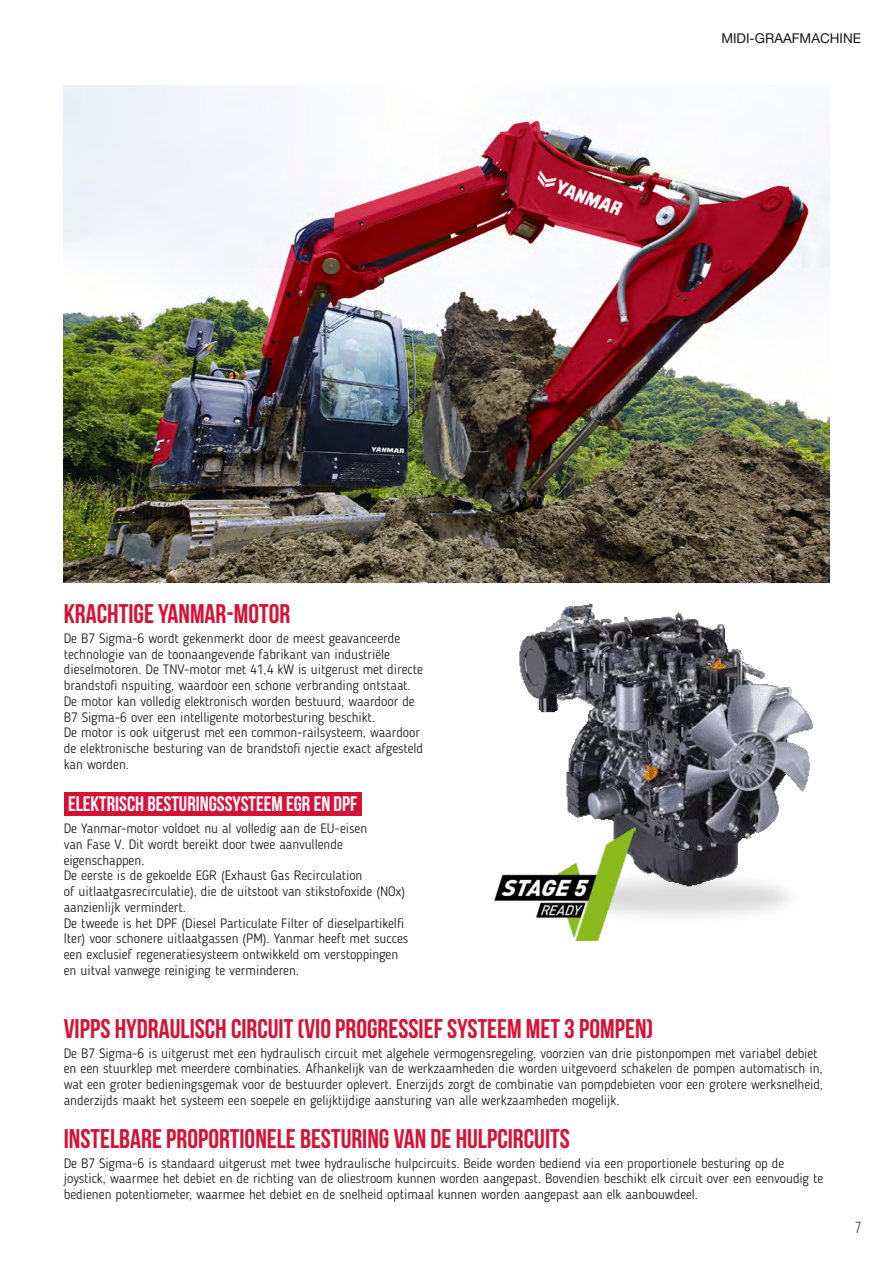
<style>
.page{position:relative;width:893px;height:1263px;background:#fff}
.page>*{position:absolute;margin:0;border:0;box-sizing:border-box;transform-origin:0 0}
.t1{font:700 27px "Bebas Neue";color:#d61136}
.t2{font:700 21px "Bebas Neue";color:#fff}
.t3{font:15.9px "Bebas Neue";color:#181716}
.t4{font:300 13.5px/15.8px "Blogger Sans";color:#181716}
.t5{font:13.5px "Helvetica Neue LT Std";color:#181716}
</style>
<div class="page">
<div style="left:64px;top:792px;width:298px;height:23px;background:#d61136"></div>
<img style="left:64px;top:85px;width:765px;height:497px">
<img style="left:494px;top:604px;width:319px;height:313px">
<img style="left:495px;top:827px;width:141px;height:113px">
<h1 class="t1" style="left:64px;top:599px;width:228px">KRACHTIGE YANMAR-MOTOR</h1>
<p class="t4" style="left:64px;top:630px;width:361px">De B7 Sigma-6 wordt gekenmerkt door de meest geavanceerde technologie van de toonaangevende fabrikant van industriële dieselmotoren. De TNV-motor met 41,4 kW is uitgerust met directe brandstofi nspuiting, waardoor een schone verbranding ontstaat.<br>De motor kan volledig elektronisch worden bestuurd, waardoor de B7 Sigma-6 over een intelligente motorbesturing beschikt.<br>De motor is ook uitgerust met een common-railsysteem, waardoor de elektronische besturing van de brandstofi njectie exact afgesteld kan worden.</p>
<h2 class="t2" style="left:68px;top:792px;width:291px">ELEKTRISCH BESTURINGSSYSTEEM EGR EN DPF</h2>
<p class="t4" style="left:64px;top:820px;width:346px">De Yanmar-motor voldoet nu al volledig aan de EU-eisen<br>van Fase V. Dit wordt bereikt door twee aanvullende eigenschappen.<br>De eerste is de gekoelde EGR (Exhaust Gas Recirculation<br>of uitlaatgasrecirculatie), die de uitstoot van stikstofoxide (NOx) aanzienlijk vermindert.<br>De tweede is het DPF (Diesel Particulate Filter of dieselpartikelfi lter) voor schonere uitlaatgassen (PM). Yanmar heeft met succes een exclusief regeneratiesysteem ontwikkeld om verstoppingen en uitval vanwege reiniging te verminderen.</p>
<p class="t5" style="left:721px;top:30px;width:141px">MIDI-GRAAFMACHINE</p>
<h1 class="t1" style="left:64px;top:1013px;width:591px">VIPPS HYDRAULISCH CIRCUIT (VIO PROGRESSIEF SYSTEEM MET 3 POMPEN)</h1>
<p class="t4" style="left:64px;top:1045px;width:760px">De B7 Sigma-6 is uitgerust met een hydraulisch circuit met algehele vermogensregeling, voorzien van drie pistonpompen met variabel debiet en een stuurklep met meerdere combinaties. Afhankelijk van de werkzaamheden die worden uitgevoerd schakelen de pompen automatisch in, wat een groter bedieningsgemak voor de bestuurder oplevert. Enerzijds zorgt de combinatie van pompdebieten voor een grotere werksnelheid, anderzijds maakt het systeem een soepele en gelijktijdige aansturing van alle werkzaamheden mogelijk.</p>
<h1 class="t1" style="left:64px;top:1123px;width:508px">INSTELBARE PROPORTIONELE BESTURING VAN DE HULPCIRCUITS</h1>
<p class="t4" style="left:64px;top:1155px;width:761px">De B7 Sigma-6 is standaard uitgerust met twee hydraulische hulpcircuits. Beide worden bediend via een proportionele besturing op de joystick, waarmee het debiet en de richting van de oliestroom kunnen worden aangepast. Bovendien beschikt elk circuit over een eenvoudig te bedienen potentiometer, waarmee het debiet en de snelheid optimaal kunnen worden aangepast aan elk aanbouwdeel.</p>
<p class="t3" style="left:855px;top:1219px;width:8px">7</p>
</div>
